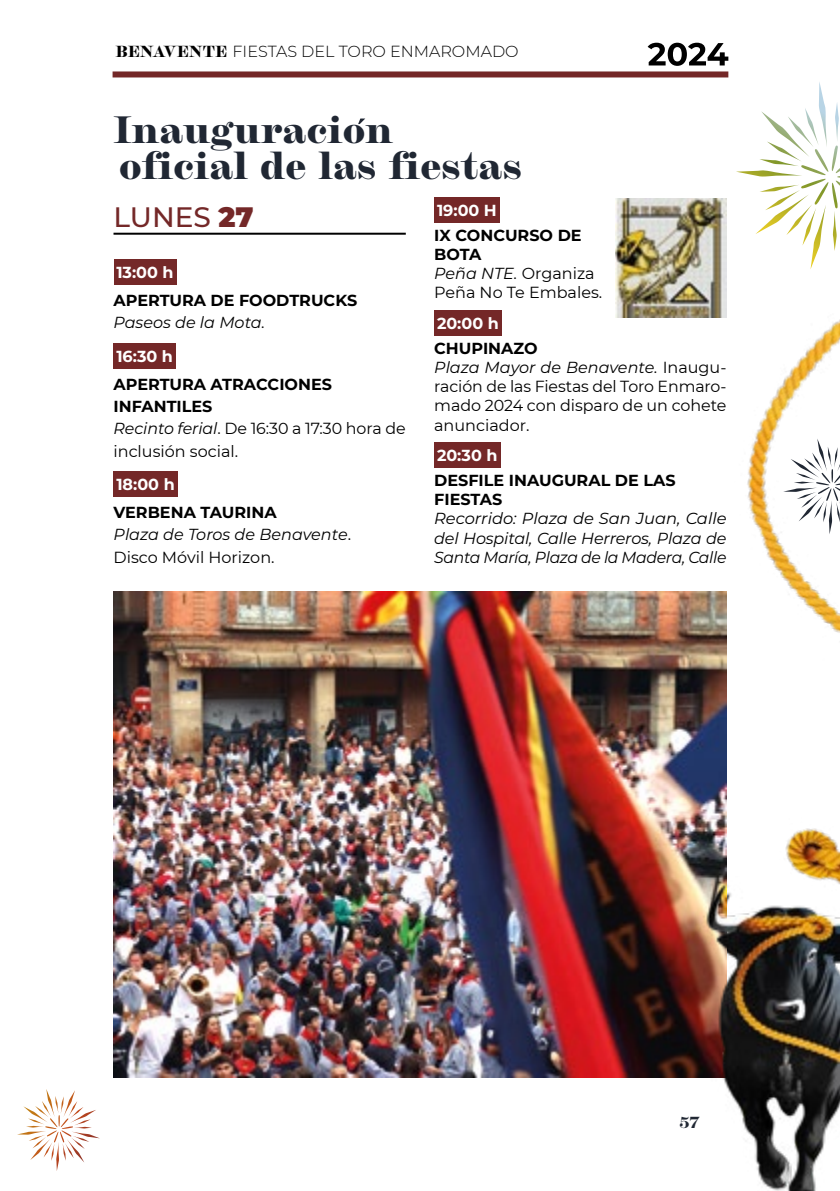
<style>
.page{position:relative;width:840px;height:1191px;background:#fff}
.page>*{position:absolute;margin:0;border:0;box-sizing:border-box;transform-origin:0 0}
.TITULO_24{font:900 38px "Chapman Test";color:#202733}
.DIAS_PROGRAMA{font:500 28px "Montserrat";color:#742828}
.TEXTO_2024{font:16px/19.2px "Montserrat";letter-spacing:-.005em;color:#000}
.TEXTO_2024-2{font:italic 16px/19.2px "Montserrat";letter-spacing:-.01em;color:#000}
.TEXTO_2024-3{font:700 16px/19.2px "Montserrat";color:#000}
.hora{font:700 16px "Montserrat";color:#fff}
.t1{font:300 16px "Montserrat";color:#000}
.t2{font:900 16px "Chapman Test";color:#202733}
.s1{font-family:"Chapman Test";font-weight:900}
.s2{font-weight:900}
.s3{font-style:italic}
.s4{font-style:normal}
</style>
<div class="page">
<img style="left:726px;top:198px;width:113px;height:678px">
<svg style="left:647px;top:43px;width:81px;height:23px"></svg>
<div style="left:112px;top:71px;width:616px;height:6px;background:#742828"></div>
<svg style="left:17px;top:1089px;width:83px;height:82px"></svg>
<svg style="left:735px;top:82px;width:105px;height:187px"></svg>
<svg style="left:782px;top:438px;width:57px;height:96px"></svg>
<svg style="left:358px;top:118px;width:7px;height:6px"></svg>
<hr style="left:113px;top:233px;width:292px;height:2px;background:#000">
<div style="left:113px;top:259px;width:63px;height:25px;background:#742828"></div>
<div style="left:113px;top:343px;width:63px;height:25px;background:#742828"></div>
<div style="left:113px;top:472px;width:64px;height:25px;background:#742828"></div>
<div style="left:434px;top:197px;width:65px;height:26px;background:#742828"></div>
<div style="left:434px;top:310px;width:67px;height:26px;background:#742828"></div>
<div style="left:434px;top:443px;width:66px;height:25px;background:#742828"></div>
<img style="left:615px;top:198px;width:111px;height:119px">
<img style="left:113px;top:591px;width:613px;height:486px">
<img style="left:694px;top:876px;width:145px;height:315px">
<p class="t1" style="left:115px;top:40px;width:404px"><span class="s1">BENAVENTE</span> FIESTAS DEL TORO ENMAROMADO</p>
<p class="TITULO_24" style="left:113px;top:115px;width:281px">Inauguracion</p>
<p class="TITULO_24" style="left:119px;top:151px;width:404px">oficial de las fiestas</p>
<p class="DIAS_PROGRAMA" style="left:113px;top:197px;width:141px">LUNES <span class="s2">27</span></p>
<p class="hora" style="left:116px;top:260px;width:59px">13:00 h</p>
<p class="TEXTO_2024-3" style="left:113px;top:289px;width:245px">APERTURA DE FOODTRUCKS</p>
<p class="TEXTO_2024-2" style="left:113px;top:312px;width:153px">Paseos de la Mota.</p>
<p class="hora" style="left:116px;top:344px;width:58px">16:30 h</p>
<p class="TEXTO_2024-3" style="left:113px;top:372px;width:220px;line-height:22.4px">APERTURA ATRACCIONES<br>INFANTILES</p>
<p class="TEXTO_2024" style="left:113px;top:417px;width:293px;line-height:22.4px"><span class="s3">Recinto ferial</span>. De 16:30 a 17:30 hora de inclusión social.</p>
<p class="hora" style="left:116px;top:473px;width:60px">18:00 h</p>
<p class="TEXTO_2024-3" style="left:113px;top:502px;width:165px">VERBENA TAURINA</p>
<p class="TEXTO_2024-2" style="left:113px;top:523px;width:239px;line-height:22.4px">Plaza de Toros de Benavente<span class="s4">.<br>Disco Móvil Horizon.</span></p>
<p class="hora" style="left:437px;top:198px;width:61px">19:00 H</p>
<p class="TEXTO_2024-3" style="left:434px;top:225px;width:149px">IX CONCURSO DE<br>BOTA</p>
<p class="TEXTO_2024" style="left:434px;top:263px;width:169px"><span class="s3">Peña NTE.</span> Organiza<br>Peña No Te Embales.</p>
<p class="hora" style="left:437px;top:312px;width:63px">20:00 h</p>
<p class="TEXTO_2024-3" style="left:434px;top:338px;width:105px">CHUPINAZO</p>
<p class="TEXTO_2024" style="left:434px;top:357px;width:293px;text-align:justify"><span class="s3">Plaza Mayor de Benavente.</span> Inaugu&shy;ración de las Fiestas del Toro Enmaro&shy;mado 2024 con disparo de un cohete anunciador.</p>
<p class="hora" style="left:437px;top:444px;width:62px">20:30 h</p>
<p class="TEXTO_2024-3" style="left:434px;top:470px;width:243px">DESFILE INAUGURAL DE LAS<br>FIESTAS</p>
<p class="TEXTO_2024-2" style="left:434px;top:508px;width:294px;text-align:justify">Recorrido: Plaza de San Juan, Calle del Hospital, Calle Herreros, Plaza de Santa María, Plaza de la Madera, Calle</p>
<p class="t2" style="left:679px;top:1116px;width:22px">57</p>
</div>
